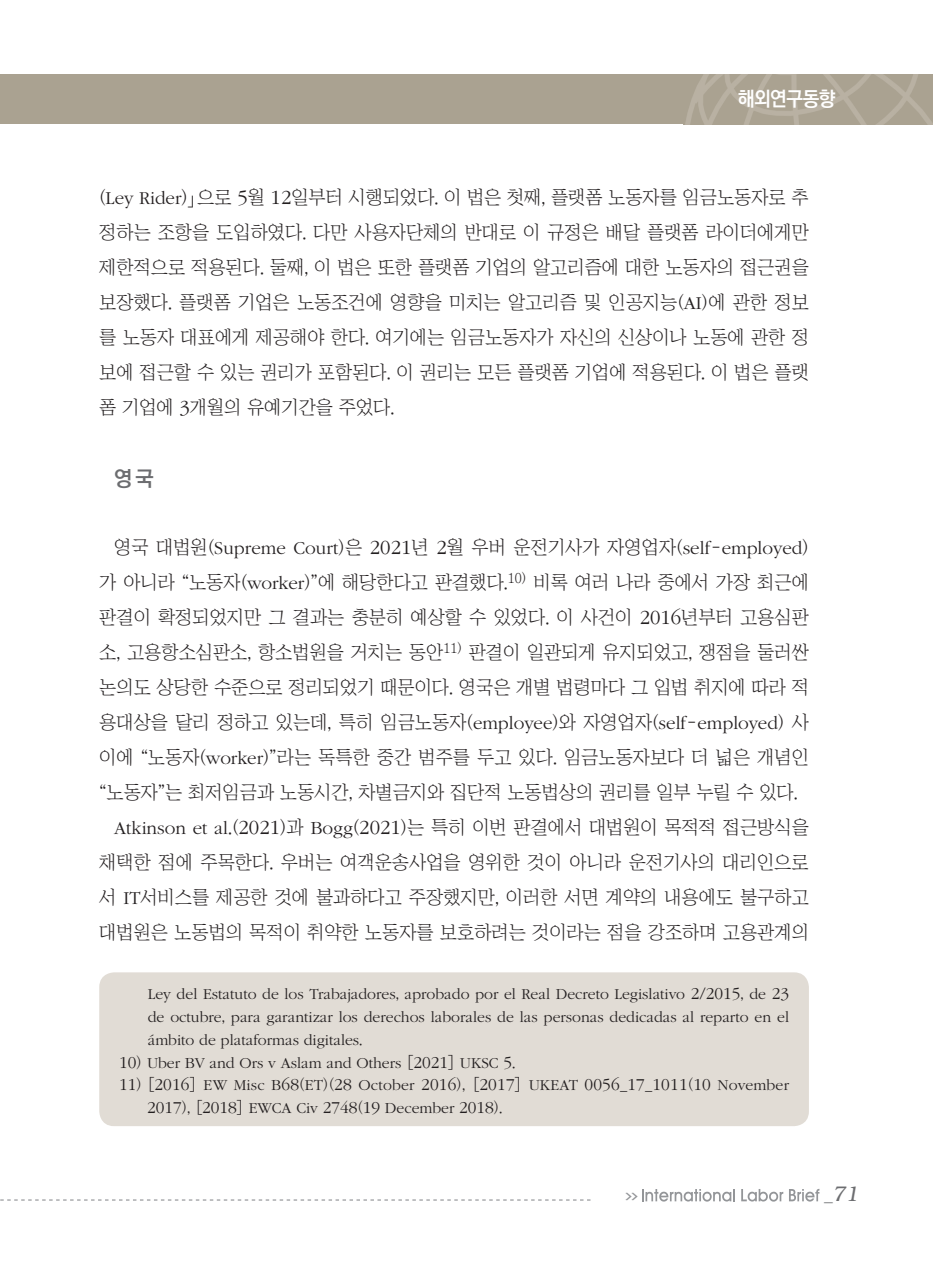
<style>
.page{position:relative;width:933px;height:1275px;background:#fff}
.page>*{position:absolute;margin:0;border:0;box-sizing:border-box;transform-origin:0 0}
.t1{font:italic 300 21px "Bookman";color:#6c6d70}
.중제목{font:700 21px "Ko Pub Dotum";color:#6c6d70}
.t2{font:700 20.12px "Ko Pub Dotum";letter-spacing:-.025em;color:#fff;scale:.95 1}
.본문{font:18.9px/35px "Chosunilbo NM";color:#231f20;text-align:justify}
.각주{font:300 17.32px/22.8px "ITC Garamond Std";letter-spacing:.01em;color:#231f20}
.각주-2{font:300 15.75px/22.8px "ITC Garamond Std";color:#231f20;text-align:justify}
.t3{font:700 7.88px "Ko Pub Dotum";color:#939598;scale:2 1}
.s1{font-family:"ITC Garamond Std";font-weight:300}
.s2{font-family:"ITC Garamond Std";font-weight:300;font-size:20.82px}
.s3{font-family:"Chosunilbo NM";font-weight:400}
.s4{font-size:17.32px}
.s5{font-family:"Chosunilbo NM";font-weight:400;font-size:15.75px}
.s6{font-size:15.75px}
.s7{font-family:"Helvetica";font-weight:400;font-style:normal;font-size:17.5px}
</style>
<div class="page">
<svg style="left:0;top:1199px;width:590px;height:1px"></svg>
<div style="left:0;top:74px;width:933px;height:50px;background:#aaa291"></div>
<img style="left:685px;top:74px;width:248px;height:50px">
<svg style="left:642px;top:1189px;width:93px;height:13px"></svg>
<svg style="left:741px;top:1189px;width:42px;height:13px"></svg>
<svg style="left:789px;top:1189px;width:30px;height:12px"></svg>
<div style="left:99px;top:972px;width:710px;height:154px;background:#e1dcd5;border-radius:15px"></div>
<p class="t2" style="left:738px;top:89px;width:104px">해외연구동향</p>
<p class="본문" style="left:99px;top:179px;width:711px">(<span class="s1">Ley Rider</span>)」으로 <span class="s2">5</span>월 <span class="s2">12</span>일부터 시행되었다. 이 법은 첫째, 플랫폼 노동자를 임금노동자로 추 정하는 조항을 도입하였다. 다만 사용자단체의 반대로 이 규정은 배달 플랫폼 라이더에게만 제한적으로 적용된다. 둘째, 이 법은 또한 플랫폼 기업의 알고리즘에 대한 노동자의 접근권을 보장했다. 플랫폼 기업은 노동조건에 영향을 미치는 알고리즘 및 인공지능(<span class="s1">AI</span>)에 관한 정보 를 노동자 대표에게 제공해야 한다. 여기에는 임금노동자가 자신의 신상이나 노동에 관한 정 보에 접근할 수 있는 권리가 포함된다. 이 권리는 모든 플랫폼 기업에 적용된다. 이 법은 플랫 폼 기업에 <span class="s2">3</span>개월의 유예기간을 주었다.</p>
<p class="중제목" style="left:114px;top:468px;width:41px">영국</p>
<p class="본문" style="left:99px;top:529px;width:711px;text-indent:15px">영국 대법원(<span class="s1">Supreme Court</span>)은 <span class="s2">2021</span>년 <span class="s2">2</span>월 우버 운전기사가 자영업자(<span class="s1">self</span>-<span class="s1">employed</span>) 가 아니라 “노동자(<span class="s1">worker</span>)”에 해당한다고 판결했다.<sup>10)</sup> 비록 여러 나라 중에서 가장 최근에 판결이 확정되었지만 그 결과는 충분히 예상할 수 있었다. 이 사건이 <span class="s2">2016</span>년부터 고용심판 소, 고용항소심판소, 항소법원을 거치는 동안<sup>11)</sup> 판결이 일관되게 유지되었고, 쟁점을 둘러싼 논의도 상당한 수준으로 정리되었기 때문이다. 영국은 개별 법령마다 그 입법 취지에 따라 적 용대상을 달리 정하고 있는데, 특히 임금노동자(<span class="s1">employee</span>)와 자영업자(<span class="s1">self</span>-<span class="s1">employed</span>) 사 이에 “노동자(<span class="s1">worker</span>)”라는 독특한 중간 범주를 두고 있다. 임금노동자보다 더 넓은 개념인 “노동자”는 최저임금과 노동시간, 차별금지와 집단적 노동법상의 권리를 일부 누릴 수 있다.</p>
<p class="본문" style="left:99px;top:809px;width:711px;text-indent:15px"><span class="s1">Atkinson et al</span>.(<span class="s2">2021</span>)과 <span class="s1">Bogg</span>(<span class="s2">2021</span>)는 특히 이번 판결에서 대법원이 목적적 접근방식을 채택한 점에 주목한다. 우버는 여객운송사업을 영위한 것이 아니라 운전기사의 대리인으로 서 <span class="s1">IT</span>서비스를 제공한 것에 불과하다고 주장했지만, 이러한 서면 계약의 내용에도 불구하고 대법원은 노동법의 목적이 취약한 노동자를 보호하려는 것이라는 점을 강조하며 고용관계의</p>
<p class="각주-2" style="left:148px;top:983px;width:643px">Ley del Estatuto de los Trabajadores<span class="s3">,</span> aprobado por el Real Decreto Legislativo <span class="s4">2</span><span class="s3">/</span><span class="s4">2015</span><span class="s3">,</span> de <span class="s4">23 </span>de octubre<span class="s3">,</span> para garantizar los derechos laborales de las personas dedicadas al reparto en el ámbito de plataformas digitales<span class="s3">.</span></p>
<p class="각주-2" style="left:119px;top:1051px;width:398px"><span class="s4">10</span><span class="s3">)</span> Uber BV and Ors v Aslam and Others <span class="s3">[</span><span class="s4">2021</span><span class="s3">]</span> UKSC <span class="s4">5</span><span class="s3">.</span></p>
<p class="각주" style="left:147px;top:1074px;width:643px;text-indent:-28px">11<span class="s5">) [</span>2016<span class="s5">]</span> <span class="s6">EW Misc B</span>68<span class="s5">(</span><span class="s6">ET</span><span class="s5">)(</span>28 <span class="s6">October</span> 2016<span class="s5">), [</span>2017<span class="s5">]</span> <span class="s6">UKEAT</span> 0056<span class="s5">_</span>17<span class="s5">_</span>1011<span class="s5">(</span>10 <span class="s6">November<br></span>2017<span class="s5">), [</span>2018<span class="s5">]</span> <span class="s6">EWCA Civ</span> 2748<span class="s5">(</span>19 <span class="s6">December</span> 2018<span class="s5">).</span></p>
<p class="t3" style="left:625px;top:1192px;width:8px">&gt;&gt;</p>
<p class="t1" style="left:824px;top:1182px;width:36px"><span class="s7">_</span>71</p>
</div>
